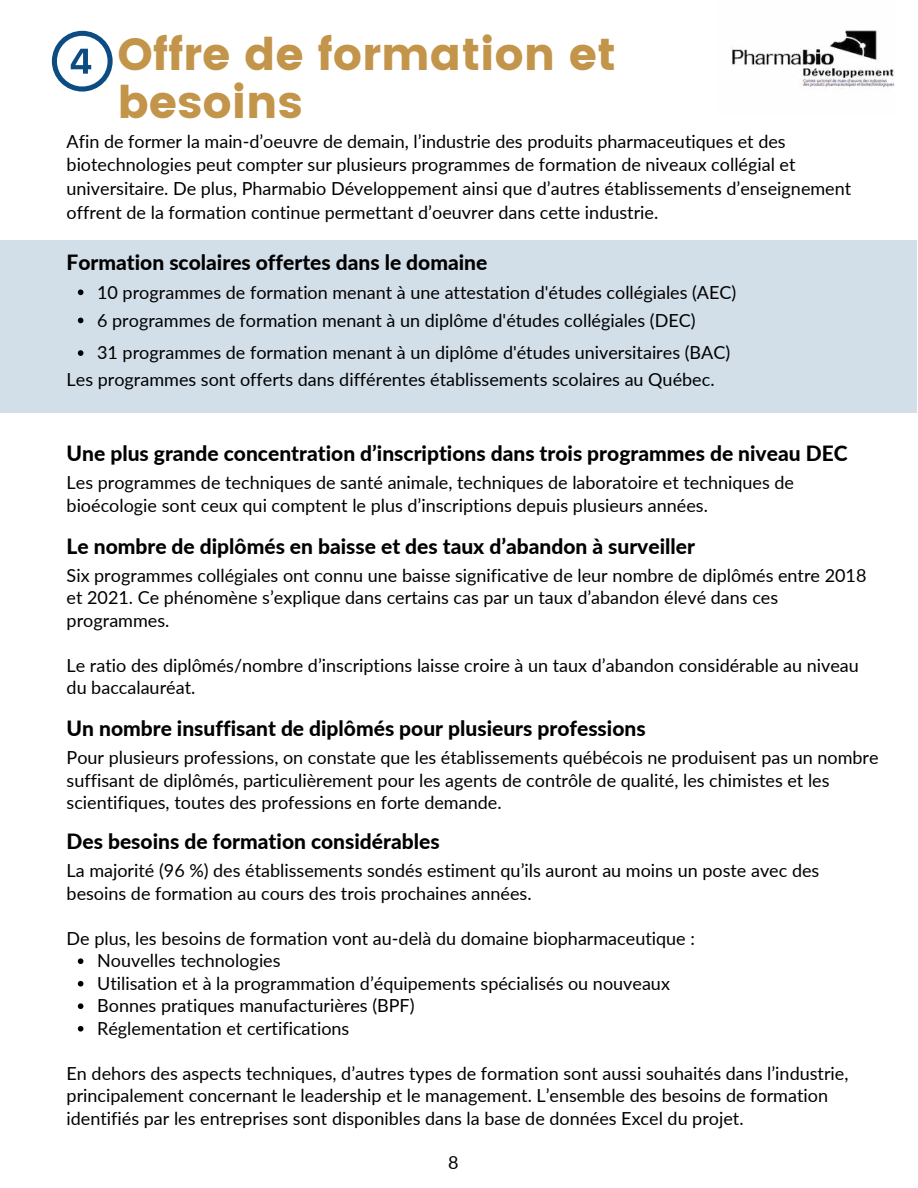
<style>
.page{position:relative;width:918px;height:1188px;background:#fff}
.page>*{position:absolute;margin:0;border:0;box-sizing:border-box;transform-origin:0 0}
.t1{font:45px/47.2px "Poppins";color:#c3954a}
.t2{font:800 21px "Lato";color:#000}
.t3{font:18px/22.5px "Lato";color:#000}
</style>
<div class="page">
<img style="left:732px;top:30px;width:163px;height:61px">
<div style="left:0;top:240px;width:917px;height:172px;background:#d2dee8"></div>
<svg style="left:52px;top:31px;width:61px;height:61px"></svg>
<svg style="left:78px;top:290px;width:5px;height:5px"></svg>
<svg style="left:78px;top:318px;width:5px;height:5px"></svg>
<svg style="left:78px;top:350px;width:5px;height:6px"></svg>
<svg style="left:78px;top:958px;width:5px;height:6px"></svg>
<svg style="left:78px;top:981px;width:5px;height:6px"></svg>
<svg style="left:78px;top:1003px;width:5px;height:6px"></svg>
<svg style="left:78px;top:1026px;width:5px;height:6px"></svg>
<h1 class="t1" style="left:118px;top:31px;width:500px">Offre de formation et besoins</h1>
<p class="t3" style="left:67px;top:129px;width:786px;line-height:23.7px">Afin de former la main-d’oeuvre de demain, l’industrie des produits pharmaceutiques et des biotechnologies peut compter sur plusieurs programmes de formation de niveaux collégial et universitaire. De plus, Pharmabio Développement ainsi que d’autres établissements d’enseignement offrent de la formation continue permettant d’oeuvrer dans cette industrie.</p>
<p class="t2" style="left:67px;top:247px;width:422px">Formation scolaires offertes dans le domaine</p>
<p class="t3" style="left:97px;top:277px;width:641px;line-height:28.2px">10 programmes de formation menant à une attestation d'études collégiales (AEC)<br>6 programmes de formation menant à un diplôme d'études collégiales (DEC)</p>
<p class="t3" style="left:97px;top:341px;width:635px">31 programmes de formation menant à un diplôme d'études universitaires (BAC)</p>
<p class="t3" style="left:67px;top:368px;width:650px">Les programmes sont offerts dans différentes établissements scolaires au Québec.</p>
<p class="t2" style="left:67px;top:438px;width:782px">Une plus grande concentration d’inscriptions dans trois programmes de niveau DEC</p>
<p class="t3" style="left:67px;top:471px;width:729px">Les programmes de techniques de santé animale, techniques de laboratoire et techniques de bioécologie sont ceux qui comptent le plus d’inscriptions depuis plusieurs années.</p>
<p class="t2" style="left:67px;top:531px;width:630px">Le nombre de diplômés en baisse et des taux d’abandon à surveiller</p>
<p class="t3" style="left:67px;top:563px;width:801px">Six programmes collégiales ont connu une baisse significative de leur nombre de diplômés entre 2018 et 2021. Ce phénomène s’explique dans certains cas par un taux d’abandon élevé dans ces programmes.</p>
<p class="t3" style="left:67px;top:653px;width:794px">Le ratio des diplômés/nombre d’inscriptions laisse croire à un taux d’abandon considérable au niveau du baccalauréat.</p>
<p class="t2" style="left:67px;top:713px;width:581px">Un nombre insuffisant de diplômés pour plusieurs professions</p>
<p class="t3" style="left:67px;top:746px;width:814px">Pour plusieurs professions, on constate que les établissements québécois ne produisent pas un nombre suffisant de diplômés, particulièrement pour les agents de contrôle de qualité, les chimistes et les scientifiques, toutes des professions en forte demande.</p>
<p class="t2" style="left:67px;top:826px;width:375px">Des besoins de formation considérables</p>
<p class="t3" style="left:67px;top:859px;width:754px">La majorité (96 %) des établissements sondés estiment qu’ils auront au moins un poste avec des besoins de formation au cours des trois prochaines années.</p>
<p class="t3" style="left:67px;top:926px;width:630px">De plus, les besoins de formation vont au-delà du domaine biopharmaceutique :</p>
<p class="t3" style="left:97px;top:949px;width:574px">Nouvelles technologies<br>Utilisation et à la programmation d’équipements spécialisés ou nouveaux Bonnes pratiques manufacturières (BPF)<br>Réglementation et certifications</p>
<p class="t3" style="left:67px;top:1061px;width:783px">En dehors des aspects techniques, d’autres types de formation sont aussi souhaités dans l’industrie, principalement concernant le leadership et le management. L’ensemble des besoins de formation identifiés par les entreprises sont disponibles dans la base de données Excel du projet.</p>
<p class="t3" style="left:448px;top:1150px;width:12px">8</p>
</div>
